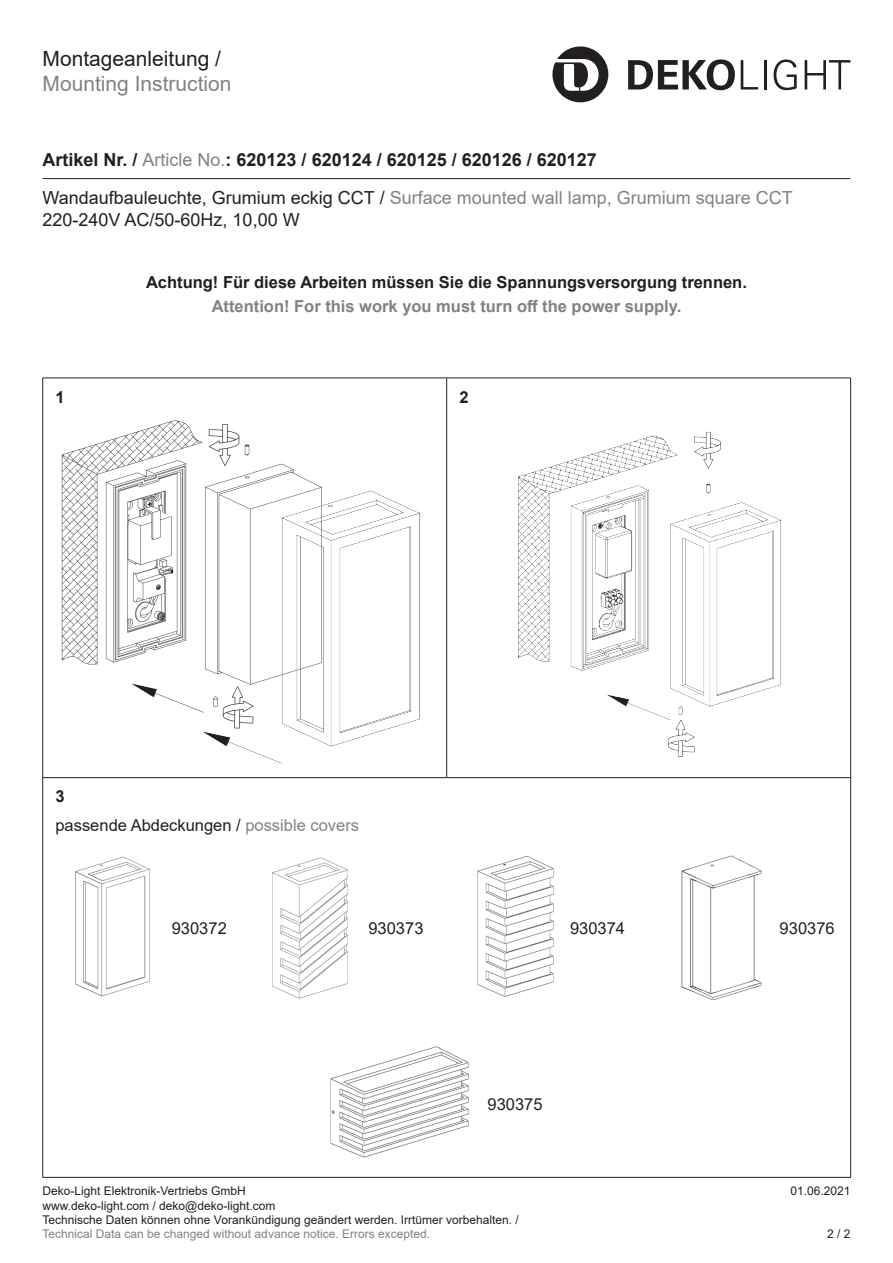
<style>
.page{position:relative;width:893px;height:1263px;background:#fff}
.page>*{position:absolute;margin:0;border:0;box-sizing:border-box;transform-origin:0 0}
.t1{font:21px "Arial";color:#808285}
.t2{font:21px "Arial";color:#231f20}
.t3{font:18px/38.5px "Arial";color:#808285}
.t4{font:18px "Arial";color:#231f20}
.t5{font:700 16.5px "Arial";color:#231f20}
.t6{font:16.5px/28.3px "Arial";color:#231f20}
.t7{font:700 16.5px "Arial";color:#808285}
.t8{font:12px/14.4px "Arial";color:#231f20}
.t9{font:12px "Arial";color:#808285}
.s1{font-weight:700;color:#231f20}
.s2{color:#231f20}
.s3{font-weight:700}
.s4{color:#808285}
</style>
<div class="page">
<hr style="left:43px;top:178px;width:807px;height:1px;background:#231f20">
<svg style="left:552px;top:46px;width:56px;height:56px"></svg>
<svg style="left:628px;top:59px;width:107px;height:31px"></svg>
<svg style="left:741px;top:60px;width:17px;height:30px"></svg>
<hr style="left:764px;top:60px;width:2px;height:30px;background:#231f20">
<svg style="left:774px;top:59px;width:23px;height:31px"></svg>
<svg style="left:805px;top:60px;width:45px;height:30px"></svg>
<hr style="left:43px;top:777px;width:404px;height:1px;background:#231f20">
<hr style="left:447px;top:777px;width:403px;height:1px;background:#231f20">
<hr style="left:43px;top:378px;width:404px;height:1px;background:#231f20">
<hr style="left:42px;top:378px;width:1px;height:400px;background:#231f20">
<hr style="left:447px;top:378px;width:404px;height:1px;background:#231f20">
<hr style="left:446px;top:378px;width:1px;height:399px;background:#231f20">
<hr style="left:850px;top:378px;width:1px;height:400px;background:#231f20">
<hr style="left:42px;top:778px;width:1px;height:399px;background:#231f20">
<hr style="left:850px;top:778px;width:1px;height:399px;background:#231f20">
<hr style="left:43px;top:1177px;width:404px;height:1px;background:#231f20">
<hr style="left:447px;top:1177px;width:404px;height:1px;background:#231f20">
<img style="left:61px;top:420px;width:243px;height:288px">
<img style="left:518px;top:432px;width:263px;height:325px">
<img style="left:192px;top:478px;width:228px;height:286px">
<img style="left:75px;top:856px;width:75px;height:141px">
<img style="left:272px;top:857px;width:77px;height:142px">
<img style="left:477px;top:856px;width:77px;height:141px">
<img style="left:681px;top:855px;width:81px;height:145px">
<img style="left:330px;top:1046px;width:139px;height:112px">
<h1 class="t2" style="left:43px;top:44px;width:180px">Montageanleitung /</h1>
<h1 class="t1" style="left:43px;top:69px;width:191px">Mounting Instruction</h1>
<h2 class="t3" style="left:43px;top:140px;width:752px"><span class="s1">Artikel Nr. /</span> Article No.<span class="s1">: 620123 / 620124 / 620125 / 620126 / 620127<br></span><span class="s2">Wandaufbauleuchte, Grumium eckig CCT /</span> Surface mounted wall lamp, Grumium square CCT</h2>
<h2 class="t4" style="left:43px;top:207px;width:259px">220-240V AC/50-60Hz, 10,00 W</h2>
<h3 class="t5" style="left:146px;top:271px;width:602px">Achtung! Für diese Arbeiten müssen Sie die Spannungsversorgung trennen.</h3>
<h3 class="t7" style="left:212px;top:295px;width:471px">Attention! For this work you must turn off the power supply.</h3>
<h3 class="t5" style="left:55px;top:385px;width:11px">1</h3>
<h3 class="t5" style="left:459px;top:385px;width:11px">2</h3>
<h3 class="t6" style="left:55px;top:782px;width:305px"><span class="s3">3<br></span>passende Abdeckungen / <span class="s4">possible covers</span></h3>
<h3 class="t6" style="left:172px;top:914px;width:57px">930372</h3>
<h3 class="t6" style="left:368px;top:914px;width:57px">930373</h3>
<h3 class="t6" style="left:570px;top:914px;width:57px">930374</h3>
<h3 class="t6" style="left:780px;top:914px;width:57px">930376</h3>
<h3 class="t6" style="left:487px;top:1089px;width:57px">930375</h3>
<p class="t8" style="left:43px;top:1184px;width:205px">Deko-Light Elektronik-Vertriebs GmbH</p>
<p class="t8" style="left:790px;top:1184px;width:62px">01.06.2021</p>
<p class="t8" style="left:43px;top:1198px;width:478px">www.deko-light.com / deko@deko-light.com<br>Technische Daten können ohne Vorankündigung geändert werden. Irrtümer vorbehalten. /</p>
<p class="t9" style="left:43px;top:1226px;width:389px">Technical Data can be changed without advance notice. Errors excepted.</p>
<p class="t8" style="left:827px;top:1227px;width:25px">2 / 2</p>
</div>
